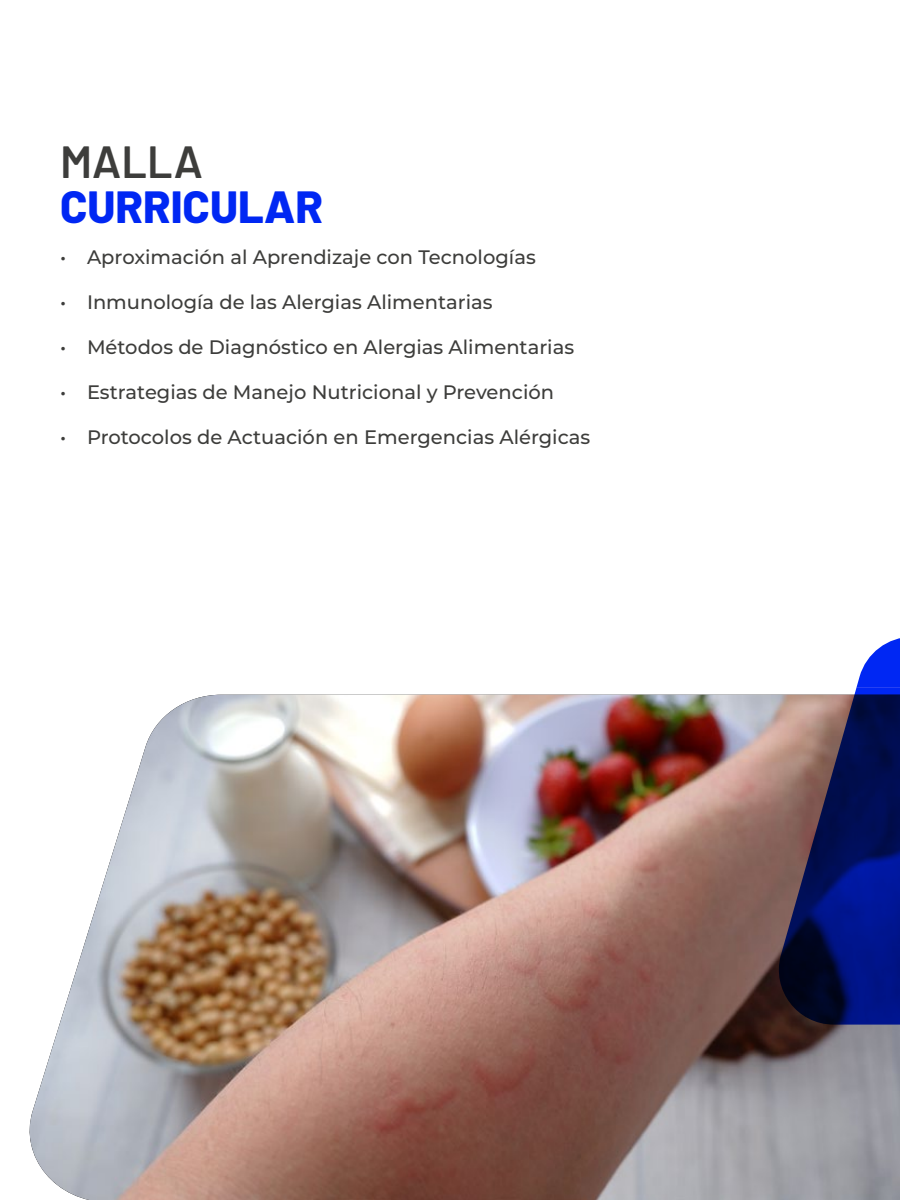
<style>
.page{position:relative;width:900px;height:1200px;background:#fff}
.page>*{position:absolute;margin:0;border:0;box-sizing:border-box;transform-origin:0 0}
.t1{font:800 45px "Barlow";color:#0027f3}
.t2{font:600 45px "Barlow";color:#3d3d3b}
.t3{font:500 19.5px "Montserrat";color:#3d3d3b}
</style>
<div class="page">
<img style="left:29px;top:695px;width:871px;height:505px">
<svg style="left:777px;top:638px;width:123px;height:387px;background:#3e4077"></svg>
<h1 class="t2" style="left:60px;top:129px;width:145px">MALLA</h1>
<h1 class="t1" style="left:60px;top:174px;width:265px">CURRICULAR</h1>
<p class="t3" style="left:60px;top:244px;width:477px">• Aproximación al Aprendizaje con Tecnologías</p>
<p class="t3" style="left:60px;top:289px;width:434px">• Inmunología de las Alergias Alimentarias</p>
<p class="t3" style="left:60px;top:334px;width:516px">• Métodos de Diagnóstico en Alergias Alimentarias</p>
<p class="t3" style="left:60px;top:379px;width:496px">• Estrategias de Manejo Nutricional y Prevención</p>
<p class="t3" style="left:60px;top:424px;width:532px">• Protocolos de Actuación en Emergencias Alérgicas</p>
</div>
